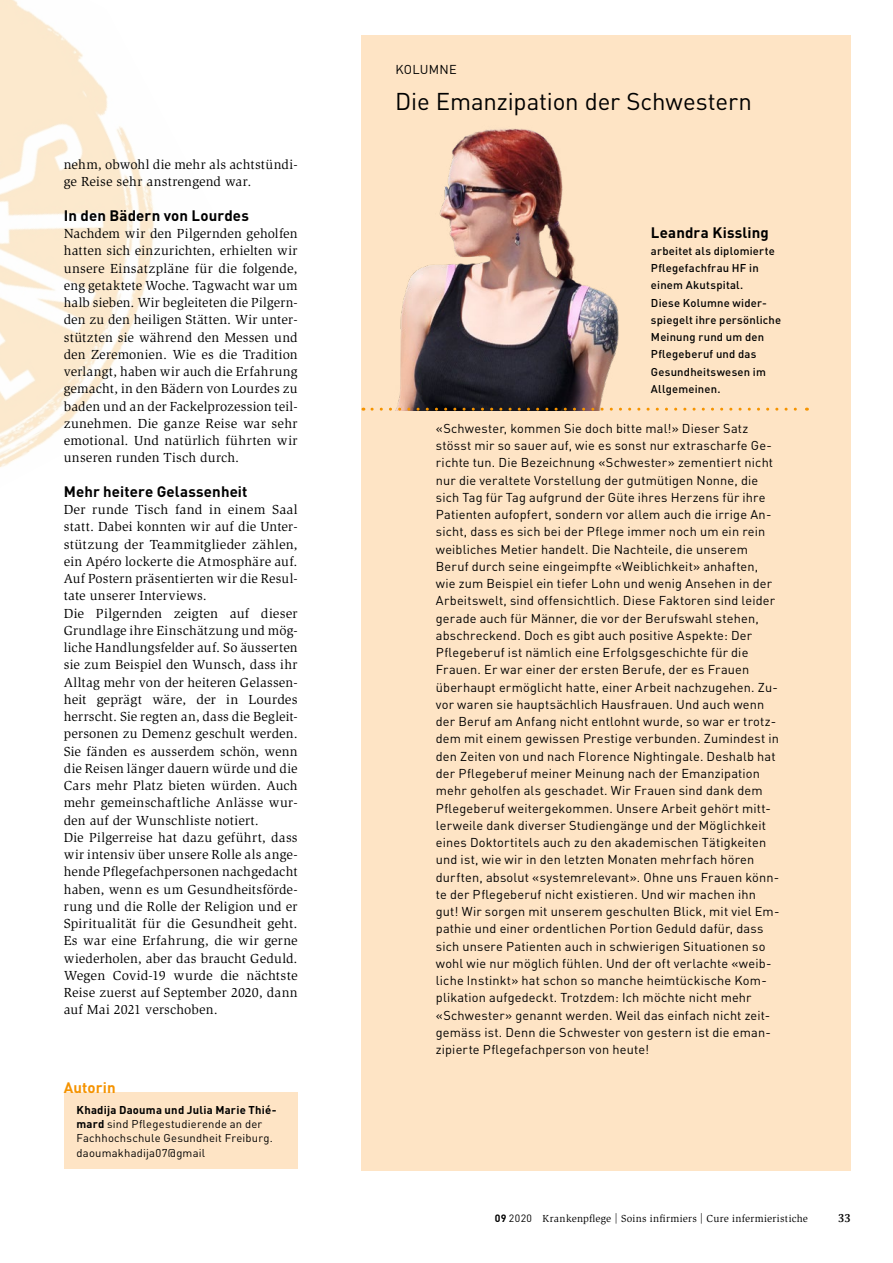
<style>
.page{position:relative;width:893px;height:1263px;background:#fff}
.page>*{position:absolute;margin:0;border:0;box-sizing:border-box;transform-origin:0 0}
.t1{font:24px "DIN Pro";letter-spacing:-.005em;color:#000}
.t2{font:700 15px "DIN Pro";letter-spacing:.01em;color:#000}
.t3{font:700 15px "DIN Pro";letter-spacing:.005em;color:#f59300}
.t4{font:13.5px/17.2px "Slimbach Std";letter-spacing:.015em;color:#000}
.t5{font:12.75px/17.2px "DIN Pro";letter-spacing:.015em;color:#000}
.t6{font:700 12px "Esta Pro";color:#000}
.t7{font:500 11.25px/17.2px "DIN Pro";letter-spacing:.02em;color:#000}
.t8{font:11.25px/14.2px "DIN Pro";letter-spacing:.02em;color:#000}
.t9{font:10.5px "Slimbach Std";letter-spacing:.025em;color:#000}
.s1{font-weight:700}
.s2{font-family:"DIN Pro";font-weight:700}
.s3{font-family:"DIN Pro"}
</style>
<div class="page">
<img style="left:0;top:0;width:154px;height:467px">
<div style="left:64px;top:1092px;width:234px;height:77px;background:#fee4c5"></div>
<div style="left:361px;top:35px;width:489px;height:1135px;background:#fee4c5"></div>
<img style="left:380px;top:129px;width:241px;height:279px">
<svg style="left:372px;top:408px;width:435px;height:3px"></svg>
<p class="t4" style="left:64px;top:156px;width:235px">nehm, obwohl die mehr als achtstündi&shy;ge Reise sehr anstrengend war.</p>
<p class="t2" style="left:64px;top:205px;width:187px">In den Bädern von Lourdes</p>
<p class="t4" style="left:64px;top:225px;width:235px;text-align:justify">Nachdem wir den Pilgernden geholfen hatten sich einzurichten, erhielten wir unsere Einsatzpläne für die folgende, eng getaktete Woche. Tagwacht war um halb sieben. Wir begleiteten die Pilgern&shy;den zu den heiligen Stätten. Wir unter&shy;stützten sie während den Messen und den Zeremonien. Wie es die Tradition verlangt, haben wir auch die Erfahrung gemacht, in den Bädern von Lourdes zu baden und an der Fackelprozession teil&shy;zunehmen. Die ganze Reise war sehr emotional. Und natürlich führten wir unseren runden Tisch durch.</p>
<p class="t2" style="left:64px;top:481px;width:185px">Mehr heitere Gelassenheit</p>
<p class="t4" style="left:64px;top:501px;width:235px">Der runde Tisch fand in einem Saal statt. Dabei konnten wir auf die Unter&shy;stützung der Teammitglieder zählen, ein Apéro lockerte die Atmosphäre auf.<br>Auf Postern präsentierten wir die Resul&shy;tate unserer Interviews.<br>Die Pilgernden zeigten auf dieser Grundlage ihre Einschätzung und mög&shy;liche Handlungsfelder auf. So äusserten sie zum Beispiel den Wunsch, dass ihr Alltag mehr von der heiteren Gelassen&shy;heit geprägt wäre, der in Lourdes herrscht. Sie regten an, dass die Begleit&shy;personen zu Demenz geschult werden.<br>Sie fänden es ausserdem schön, wenn die Reisen länger dauern würde und die Cars mehr Platz bieten würden. Auch mehr gemeinschaftliche Anlässe wur&shy;den auf der Wunschliste notiert.<br>Die Pilgerreise hat dazu geführt, dass wir intensiv über unsere Rolle als ange&shy;hende Pflegefachpersonen nachgedacht haben, wenn es um Gesundheitsförde&shy;rung und die Rolle der Religion und er Spiritualität für die Gesundheit geht.<br>Es war eine Erfahrung, die wir gerne wiederholen, aber das braucht Geduld.<br>Wegen Covid-19 wurde die nächtste Reise zuerst auf September 2020, dann auf Mai 2021 verschoben.</p>
<p class="t3" style="left:64px;top:1077px;width:53px">Autorin</p>
<p class="t8" style="left:77px;top:1102px;width:201px"><span class="s1">Khadija Daouma und Julia Marie Thié&shy;mard</span> sind Pflegestudierende an der Fachhochschule Gesundheit Freiburg. daoumakhadija07@gmail</p>
<p class="t5" style="left:395px;top:60px;width:63px">KOLUMNE</p>
<h1 class="t1" style="left:395px;top:85px;width:358px">Die Emanzipation der Schwestern</h1>
<p class="t2" style="left:651px;top:222px;width:119px">Leandra Kissling</p>
<p class="t7" style="left:651px;top:242px;width:132px">arbeitet als diplomierte<br>Pflegefachfrau HF in einem Akutspital.<br>Diese Kolumne wider&shy;spiegelt ihre persönliche<br>Meinung rund um den<br>Pflegeberuf und das<br>Gesundheitswesen im<br>Allgemeinen.</p>
<p class="t5" style="left:436px;top:419px;width:345px">«Schwester, kommen Sie doch bitte mal!» Dieser Satz stösst mir so sauer auf, wie es sonst nur extrascharfe Ge&shy;richte tun. Die Bezeichnung «Schwester» zementiert nicht nur die veraltete Vorstellung der gutmütigen Nonne, die sich Tag für Tag aufgrund der Güte ihres Herzens für ihre Patienten aufopfert, sondern vor allem auch die irrige An&shy;sicht, dass es sich bei der Pflege immer noch um ein rein weibliches Metier handelt. Die Nachteile, die unserem Beruf durch seine eingeimpfte «Weiblichkeit» anhaften, wie zum Beispiel ein tiefer Lohn und wenig Ansehen in der Arbeitswelt, sind offensichtlich. Diese Faktoren sind leider gerade auch für Männer, die vor der Berufswahl stehen, abschreckend. Doch es gibt auch positive Aspekte: Der Pflegeberuf ist nämlich eine Erfolgsgeschichte für die Frauen. Er war einer der ersten Berufe, der es Frauen überhaupt ermöglicht hatte, einer Arbeit nachzugehen. Zu&shy;vor waren sie hauptsächlich Hausfrauen. Und auch wenn der Beruf am Anfang nicht entlohnt wurde, so war er trotz&shy;dem mit einem gewissen Prestige verbunden. Zumindest in den Zeiten von und nach Florence Nightingale. Deshalb hat der Pflegeberuf meiner Meinung nach der Emanzipation mehr geholfen als geschadet. Wir Frauen sind dank dem Pflegeberuf weitergekommen. Unsere Arbeit gehört mitt&shy;lerweile dank diverser Studiengänge und der Möglichkeit eines Doktortitels auch zu den akademischen Tätigkeiten und ist, wie wir in den letzten Monaten mehrfach hören durften, absolut «systemrelevant». Ohne uns Frauen könn&shy;te der Pflegeberuf nicht existieren. Und wir machen ihn gut! Wir sorgen mit unserem geschulten Blick, mit viel Em&shy;pathie und einer ordentlichen Portion Geduld dafür, dass sich unsere Patienten auch in schwierigen Situationen so wohl wie nur möglich fühlen. Und der oft verlachte «weib&shy;liche Instinkt» hat schon so manche heimtückische Kom&shy;plikation aufgedeckt. Trotzdem: Ich möchte nicht mehr «Schwester» genannt werden. Weil das einfach nicht zeit&shy;gemäss ist. Denn die Schwester von gestern ist die eman&shy;zipierte Pflegefachperson von heute!</p>
<p class="t9" style="left:495px;top:1212px;width:315px"><span class="s2">09</span> <span class="s3">2020</span> Krankenpflege | Soins infirmiers | Cure infermieristiche</p>
<p class="t6" style="left:838px;top:1209px;width:14px">33</p>
</div>
